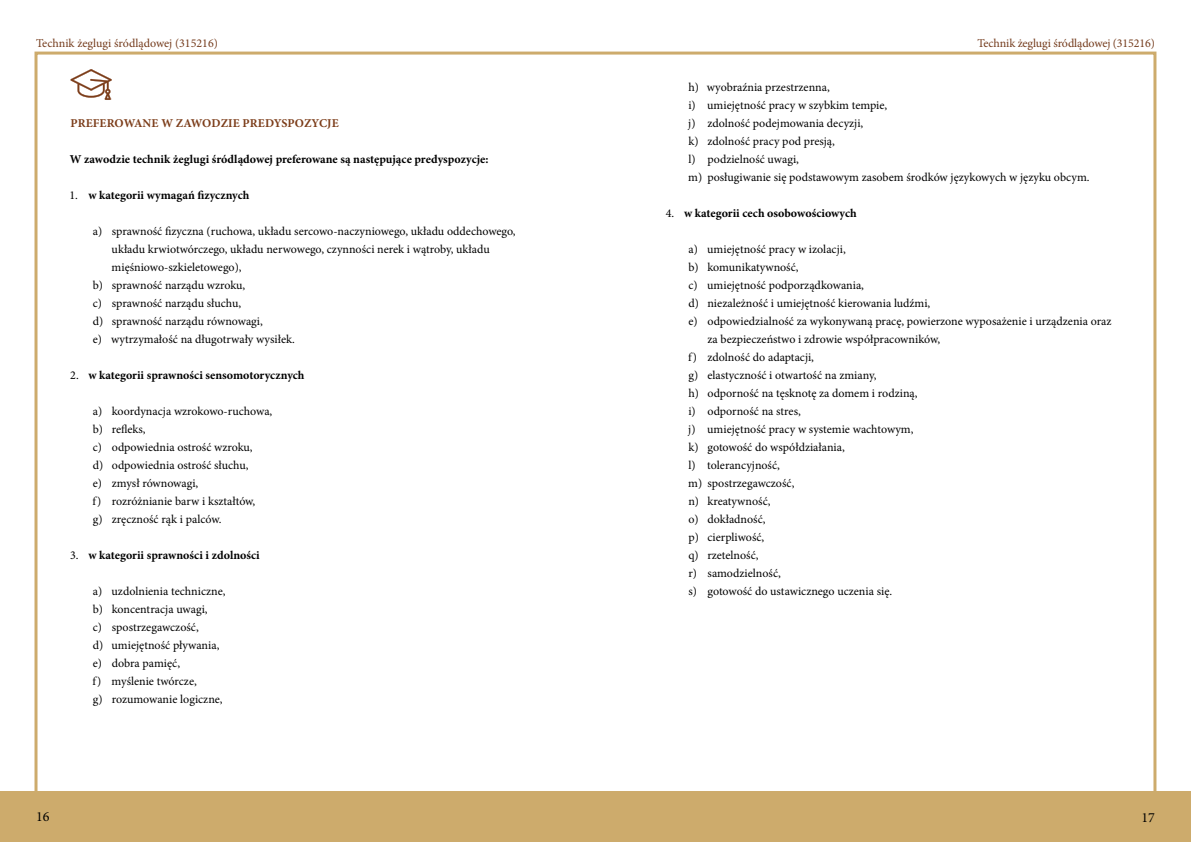
<style>
.page{position:relative;width:1191px;height:842px;background:#fff}
.page>*{position:absolute;margin:0;border:0;box-sizing:border-box;transform-origin:0 0}
.t1{font:14px "Minion Pro";color:#000}
.Tekst_-_wyliczenie__bullet{font:12px/18px "Minion Pro";color:#000}
.tekst_-_wyliczenie__numbers{font:700 12px "Minion Pro";color:#000}
.tekst_główny{font:700 12px "Minion Pro";color:#000}
.t2{font:12px "Minion Pro";letter-spacing:-.005em;color:#743b1c}
.Nagłówek_12_pt{font:700 12px "Minion Pro";letter-spacing:.01em;color:#7c3d1a}
.s1{font-weight:400}
</style>
<div class="page">
<div style="left:595px;top:791px;width:596px;height:51px;background:#cdab6c"></div>
<div style="left:0;top:791px;width:595px;height:51px;background:#cdab6c"></div>
<svg style="left:70px;top:69px;width:42px;height:31px"></svg>
<p class="t2" style="left:36px;top:35px;width:183px">Technik żeglugi śródlądowej (315216)</p>
<p class="t2" style="left:977px;top:35px;width:179px">Technik żeglugi śródlądowej (315216)</p>
<h4 class="Nagłówek_12_pt" style="left:70px;top:115px;width:270px">PREFEROWANE W ZAWODZIE PREDYSPOZYCJE</h4>
<p class="tekst_główny" style="left:70px;top:151px;width:420px">W zawodzie technik żeglugi śródlądowej preferowane są następujące predyspozycje:</p>
<p class="tekst_-_wyliczenie__numbers" style="left:69px;top:187px;width:181px"><span class="s1">1.</span> w kategorii wymagań fizycznych</p>
<p class="Tekst_-_wyliczenie__bullet" style="left:112px;top:222px;width:405px;text-indent:-19px">a) sprawność fizyczna (ruchowa, układu sercowo-naczyniowego, układu oddechowego, układu krwiotwórczego, układu nerwowego, czynności nerek i wątroby, układu mięśniowo-szkieletowego),</p>
<p class="Tekst_-_wyliczenie__bullet" style="left:93px;top:276px;width:154px">b) sprawność narządu wzroku,</p>
<p class="Tekst_-_wyliczenie__bullet" style="left:93px;top:294px;width:150px">c) sprawność narządu słuchu,</p>
<p class="Tekst_-_wyliczenie__bullet" style="left:93px;top:312px;width:171px">d) sprawność narządu równowagi,</p>
<p class="Tekst_-_wyliczenie__bullet" style="left:93px;top:330px;width:203px">e) wytrzymałość na długotrwały wysiłek.</p>
<p class="tekst_-_wyliczenie__numbers" style="left:70px;top:367px;width:236px"><span class="s1">2.</span> w kategorii sprawności sensomotorycznych</p>
<p class="Tekst_-_wyliczenie__bullet" style="left:93px;top:402px;width:181px">a) koordynacja wzrokowo-ruchowa,</p>
<p class="Tekst_-_wyliczenie__bullet" style="left:93px;top:420px;width:54px">b) refleks,</p>
<p class="Tekst_-_wyliczenie__bullet" style="left:93px;top:438px;width:161px">c) odpowiednia ostrość wzroku,</p>
<p class="Tekst_-_wyliczenie__bullet" style="left:93px;top:456px;width:157px">d) odpowiednia ostrość słuchu,</p>
<p class="Tekst_-_wyliczenie__bullet" style="left:93px;top:474px;width:107px">e) zmysł równowagi,</p>
<p class="Tekst_-_wyliczenie__bullet" style="left:93px;top:492px;width:164px">f) rozróżnianie barw i kształtów,</p>
<p class="Tekst_-_wyliczenie__bullet" style="left:93px;top:510px;width:130px">g) zręczność rąk i palców.</p>
<p class="tekst_-_wyliczenie__numbers" style="left:70px;top:547px;width:191px"><span class="s1">3.</span> w kategorii sprawności i zdolności</p>
<p class="Tekst_-_wyliczenie__bullet" style="left:93px;top:582px;width:134px">a) uzdolnienia techniczne,</p>
<p class="Tekst_-_wyliczenie__bullet" style="left:93px;top:600px;width:116px">b) koncentracja uwagi,</p>
<p class="Tekst_-_wyliczenie__bullet" style="left:93px;top:618px;width:107px">c) spostrzegawczość,</p>
<p class="Tekst_-_wyliczenie__bullet" style="left:93px;top:636px;width:128px">d) umiejętność pływania,</p>
<p class="Tekst_-_wyliczenie__bullet" style="left:93px;top:654px;width:89px">e) dobra pamięć,</p>
<p class="Tekst_-_wyliczenie__bullet" style="left:93px;top:672px;width:106px">f) myślenie twórcze,</p>
<p class="Tekst_-_wyliczenie__bullet" style="left:93px;top:690px;width:131px">g) rozumowanie logiczne,</p>
<p class="Tekst_-_wyliczenie__bullet" style="left:688px;top:78px;width:143px">h) wyobraźnia przestrzenna,</p>
<p class="Tekst_-_wyliczenie__bullet" style="left:688px;top:96px;width:200px">i) umiejętność pracy w szybkim tempie,</p>
<p class="Tekst_-_wyliczenie__bullet" style="left:688px;top:114px;width:176px">j) zdolność podejmowania decyzji,</p>
<p class="Tekst_-_wyliczenie__bullet" style="left:688px;top:132px;width:148px">k) zdolność pracy pod presją,</p>
<p class="Tekst_-_wyliczenie__bullet" style="left:688px;top:150px;width:112px">l) podzielność uwagi,</p>
<p class="Tekst_-_wyliczenie__bullet" style="left:688px;top:168px;width:403px">m) posługiwanie się podstawowym zasobem środków językowych w języku obcym.</p>
<p class="tekst_-_wyliczenie__numbers" style="left:666px;top:205px;width:193px"><span class="s1">4.</span> w kategorii cech osobowościowych</p>
<p class="Tekst_-_wyliczenie__bullet" style="left:688px;top:240px;width:159px">a) umiejętność pracy w izolacji,</p>
<p class="Tekst_-_wyliczenie__bullet" style="left:688px;top:258px;width:112px">b) komunikatywność,</p>
<p class="Tekst_-_wyliczenie__bullet" style="left:688px;top:276px;width:177px">c) umiejętność podporządkowania,</p>
<p class="Tekst_-_wyliczenie__bullet" style="left:688px;top:294px;width:243px">d) niezależność i umiejętność kierowania ludźmi,</p>
<p class="Tekst_-_wyliczenie__bullet" style="left:707px;top:312px;width:405px;text-indent:-19px">e) odpowiedzialność za wykonywaną pracę, powierzone wyposażenie i urządzenia oraz za bezpieczeństwo i zdrowie współpracowników,</p>
<p class="Tekst_-_wyliczenie__bullet" style="left:688px;top:348px;width:127px">f) zdolność do adaptacji,</p>
<p class="Tekst_-_wyliczenie__bullet" style="left:688px;top:366px;width:189px">g) elastyczność i otwartość na zmiany,</p>
<p class="Tekst_-_wyliczenie__bullet" style="left:688px;top:384px;width:231px">h) odporność na tęsknotę za domem i rodziną,</p>
<p class="Tekst_-_wyliczenie__bullet" style="left:688px;top:402px;width:114px">i) odporność na stres,</p>
<p class="Tekst_-_wyliczenie__bullet" style="left:688px;top:420px;width:227px">j) umiejętność pracy w systemie wachtowym,</p>
<p class="Tekst_-_wyliczenie__bullet" style="left:688px;top:438px;width:158px">k) gotowość do współdziałania,</p>
<p class="Tekst_-_wyliczenie__bullet" style="left:688px;top:456px;width:93px">l) tolerancyjność,</p>
<p class="Tekst_-_wyliczenie__bullet" style="left:688px;top:474px;width:108px">m) spostrzegawczość,</p>
<p class="Tekst_-_wyliczenie__bullet" style="left:688px;top:492px;width:84px">n) kreatywność,</p>
<p class="Tekst_-_wyliczenie__bullet" style="left:688px;top:510px;width:79px">o) dokładność,</p>
<p class="Tekst_-_wyliczenie__bullet" style="left:688px;top:528px;width:77px">p) cierpliwość,</p>
<p class="Tekst_-_wyliczenie__bullet" style="left:688px;top:546px;width:72px">q) rzetelność,</p>
<p class="Tekst_-_wyliczenie__bullet" style="left:688px;top:564px;width:94px">r) samodzielność,</p>
<p class="Tekst_-_wyliczenie__bullet" style="left:688px;top:582px;width:205px">s) gotowość do ustawicznego uczenia się.</p>
<p class="t1" style="left:36px;top:807px;width:15px">16</p>
<p class="t1" style="left:1141px;top:808px;width:15px">17</p>
</div>
